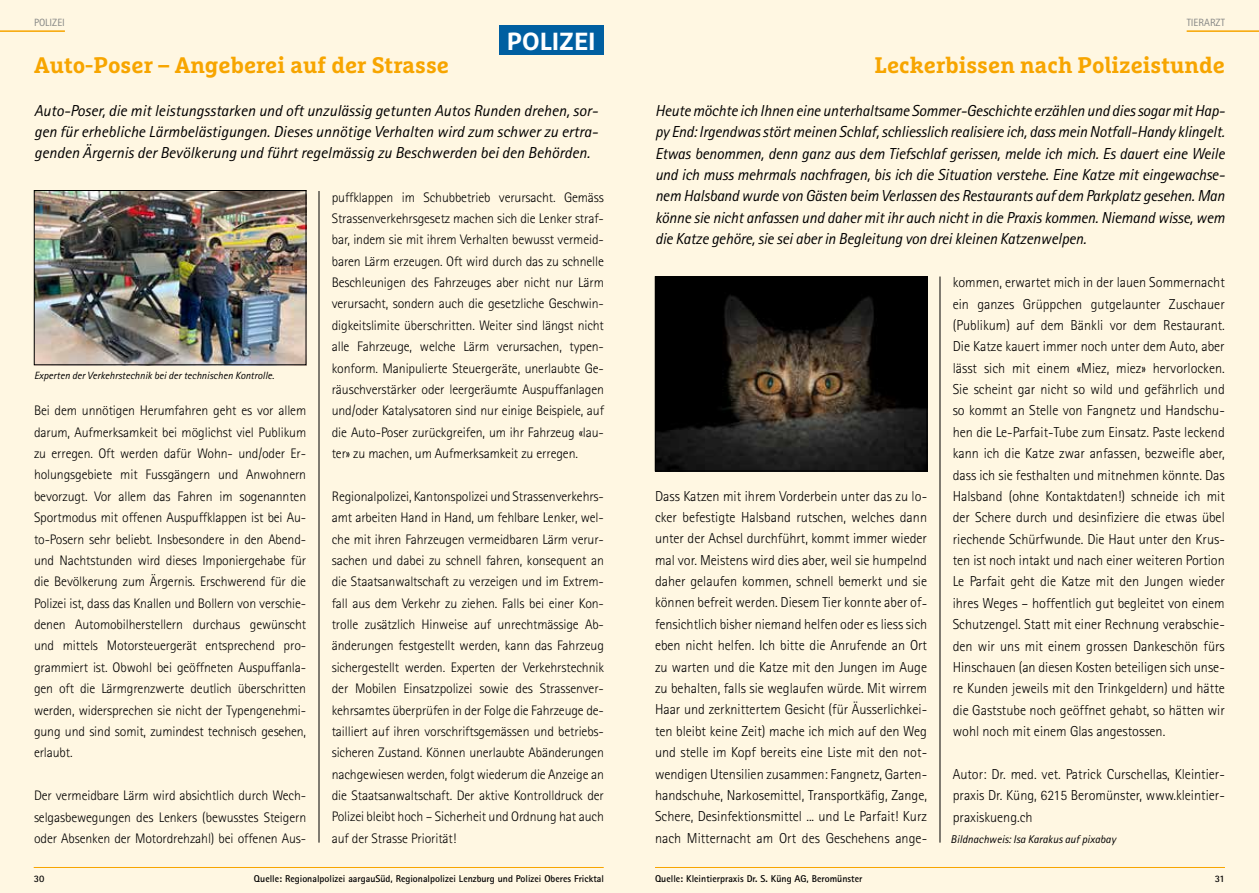
<style>
.page{position:relative;width:1259px;height:893px;background:#fff}
.page>*{position:absolute;margin:0;border:0;box-sizing:border-box;transform-origin:0 0}
.t1{font:700 24.75px "Marselis Pro";color:#fff}
.t2{font:700 22.5px "Marselis Slab Pro";color:#f7a500}
.t3{font:italic 15.9px/21.3px "Rotis Sans Serif";letter-spacing:-.005em;color:#000;text-align:justify}
.t4{font:300 14.4px/21.3px "Rotis Sans Serif";color:#000;text-align:justify}
.t5{font:300 13.8px/21.5px "Rotis Sans Serif";letter-spacing:-.01em;color:#000;text-align:justify}
.t6{font:italic 11.25px "Rotis Sans Serif";color:#000}
.t7{font:italic 10.5px "Rotis Sans Serif";color:#000}
.t8{font:10.5px "Rotis Sans Serif";color:#868786}
.t9{font:700 9.9px "Rotis Sans Serif";color:#000}
</style>
<div class="page">
<div style="left:0;top:0;width:629px;height:893px;background:#fff7e2"></div>
<hr style="left:0;top:30px;width:65px;height:2px;background:#f7a500">
<hr style="left:34px;top:867px;width:570px;height:1px;background:#f7a500">
<div style="left:499px;top:26px;width:105px;height:29px;background:#005fa1"></div>
<hr style="left:319px;top:191px;width:1px;height:652px;background:#000">
<img style="left:36px;top:192px;width:268px;height:171px">
<div style="left:34px;top:190px;width:272px;height:175px;border:1px solid #000"></div>
<div style="left:629px;top:0;width:630px;height:893px;background:#fff7e2"></div>
<hr style="left:1186px;top:30px;width:73px;height:2px;background:#f7a500">
<hr style="left:655px;top:867px;width:570px;height:1px;background:#f7a500">
<hr style="left:939px;top:276px;width:1px;height:567px;background:#000">
<img style="left:657px;top:278px;width:268px;height:191px">
<div style="left:655px;top:276px;width:272px;height:195px;border:1px solid #000"></div>
<p class="t8" style="left:34px;top:16px;width:32px">POLIZEI</p>
<h1 class="t1" style="left:507px;top:26px;width:90px">POLIZEI</h1>
<h2 class="t2" style="left:34px;top:51px;width:416px">Auto-Poser – Angeberei auf der Strasse</h2>
<p class="t3" style="left:34px;top:100px;width:565px">Auto-Poser, die mit leistungsstarken und oft unzulässig getunten Autos Runden drehen, sor&shy;gen für erhebliche Lärmbelästigungen. Dieses unnötige Verhalten wird zum schwer zu ertra&shy;genden Ärgernis der Bevölkerung und führt regelmässig zu Beschwerden bei den Behörden.</p>
<p class="t7" style="left:34px;top:369px;width:242px">Experten der Verkehrstechnik bei der technischen Kontrolle.</p>
<p class="t5" style="left:34px;top:400px;width:274px">Bei dem unnötigen Herumfahren geht es vor allem darum, Aufmerksamkeit bei möglichst viel Publikum zu erregen. Oft werden dafür Wohn- und/oder Er&shy;holungsgebiete mit Fussgängern und Anwohnern bevorzugt. Vor allem das Fahren im sogenannten Sportmodus mit offenen Auspuffklappen ist bei Au&shy;to-Posern sehr beliebt. Insbesondere in den Abend&shy;und Nachtstunden wird dieses Imponiergehabe für die Bevölkerung zum Ärgernis. Erschwerend für die Polizei ist, dass das Knallen und Bollern von verschie&shy;denen Automobilherstellern durchaus gewünscht und mittels Motorsteuergerät entsprechend pro&shy;grammiert ist. Obwohl bei geöffneten Auspuffanla&shy;gen oft die Lärmgrenzwerte deutlich überschritten werden, widersprechen sie nicht der Typengenehmi&shy;gung und sind somit, zumindest technisch gesehen, erlaubt.</p>
<p class="t5" style="left:34px;top:785px;width:274px">Der vermeidbare Lärm wird absichtlich durch Wech&shy;selgasbewegungen des Lenkers (bewusstes Steigern oder Absenken der Motordrehzahl) bei offenen Aus-</p>
<p class="t5" style="left:332px;top:186px;width:274px">puffklappen im Schubbetrieb verursacht. Gemäss Strassenverkehrsgesetz machen sich die Lenker straf&shy;bar, indem sie mit ihrem Verhalten bewusst vermeid&shy;baren Lärm erzeugen. Oft wird durch das zu schnelle Beschleunigen des Fahrzeuges aber nicht nur Lärm verursacht, sondern auch die gesetzliche Geschwin&shy;digkeitslimite überschritten. Weiter sind längst nicht alle Fahrzeuge, welche Lärm verursachen, typen&shy;konform. Manipulierte Steuergeräte, unerlaubte Ge&shy;räuschverstärker oder leergeräumte Auspuffanlagen und/oder Katalysatoren sind nur einige Beispiele, auf die Auto-Poser zurückgreifen, um ihr Fahrzeug «lau&shy;ter» zu machen, um Aufmerksamkeit zu erregen.</p>
<p class="t5" style="left:332px;top:485px;width:274px">Regionalpolizei, Kantonspolizei und Strassenverkehrs&shy;amt arbeiten Hand in Hand, um fehlbare Lenker, wel&shy;che mit ihren Fahrzeugen vermeidbaren Lärm verur&shy;sachen und dabei zu schnell fahren, konsequent an die Staatsanwaltschaft zu verzeigen und im Extrem&shy;fall aus dem Verkehr zu ziehen. Falls bei einer Kon&shy;trolle zusätzlich Hinweise auf unrechtmässige Ab&shy;änderungen festgestellt werden, kann das Fahrzeug sichergestellt werden. Experten der Verkehrstechnik der Mobilen Einsatzpolizei sowie des Strassenver&shy;kehrsamtes überprüfen in der Folge die Fahrzeuge de&shy;tailliert auf ihren vorschriftsgemässen und betriebs&shy;sicheren Zustand. Können unerlaubte Abänderungen nachgewiesen werden, folgt wiederum die Anzeige an die Staatsanwaltschaft. Der aktive Kontrolldruck der Polizei bleibt hoch – Sicherheit und Ordnung hat auch auf der Strasse Priorität!</p>
<p class="t9" style="left:34px;top:872px;width:12px">30</p>
<p class="t9" style="left:254px;top:873px;width:351px">Quelle: Regionalpolizei aargauSüd, Regionalpolizei Lenzburg und Polizei Oberes Fricktal</p>
<p class="t8" style="left:1186px;top:16px;width:40px">TIERARZT</p>
<h2 class="t2" style="left:874px;top:51px;width:352px">Leckerbissen nach Polizeistunde</h2>
<p class="t3" style="left:655px;top:100px;width:571px">Heute möchte ich Ihnen eine unterhaltsame Sommer-Geschichte erzählen und dies sogar mit Hap&shy;py End: Irgendwas stört meinen Schlaf, schliesslich realisiere ich, dass mein Notfall-Handy klingelt.<br>Etwas benommen, denn ganz aus dem Tiefschlaf gerissen, melde ich mich. Es dauert eine Weile und ich muss mehrmals nachfragen, bis ich die Situation verstehe. Eine Katze mit eingewachse&shy;nem Halsband wurde von Gästen beim Verlassen des Restaurants auf dem Parkplatz gesehen. Man könne sie nicht anfassen und daher mit ihr auch nicht in die Praxis kommen. Niemand wisse, wem die Katze gehöre, sie sei aber in Begleitung von drei kleinen Katzenwelpen.</p>
<p class="t4" style="left:655px;top:485px;width:274px">Dass Katzen mit ihrem Vorderbein unter das zu lo&shy;cker befestigte Halsband rutschen, welches dann unter der Achsel durchführt, kommt immer wieder mal vor. Meistens wird dies aber, weil sie humpelnd daher gelaufen kommen, schnell bemerkt und sie können befreit werden. Diesem Tier konnte aber of&shy;fensichtlich bisher niemand helfen oder es liess sich eben nicht helfen. Ich bitte die Anrufende an Ort zu warten und die Katze mit den Jungen im Auge zu behalten, falls sie weglaufen würde. Mit wirrem Haar und zerknittertem Gesicht (für Äusserlichkei&shy;ten bleibt keine Zeit) mache ich mich auf den Weg und stelle im Kopf bereits eine Liste mit den not&shy;wendigen Utensilien zusammen: Fangnetz, Garten&shy;handschuhe, Narkosemittel, Transportkäfig, Zange, Schere, Desinfektionsmittel ... und Le Parfait! Kurz nach Mitternacht am Ort des Geschehens ange-</p>
<p class="t4" style="left:952px;top:272px;width:274px">kommen, erwartet mich in der lauen Sommernacht ein ganzes Grüppchen gutgelaunter Zuschauer (Publikum) auf dem Bänkli vor dem Restaurant.<br>Die Katze kauert immer noch unter dem Auto, aber lässt sich mit einem «Miez, miez» hervorlocken.<br>Sie scheint gar nicht so wild und gefährlich und so kommt an Stelle von Fangnetz und Handschu&shy;hen die Le-Parfait-Tube zum Einsatz. Paste leckend kann ich die Katze zwar anfassen, bezweifle aber, dass ich sie festhalten und mitnehmen könnte. Das Halsband (ohne Kontaktdaten!) schneide ich mit der Schere durch und desinfiziere die etwas übel riechende Schürfwunde. Die Haut unter den Krus&shy;ten ist noch intakt und nach einer weiteren Portion Le Parfait geht die Katze mit den Jungen wieder ihres Weges – hoffentlich gut begleitet von einem Schutzengel. Statt mit einer Rechnung verabschie&shy;den wir uns mit einem grossen Dankeschön fürs Hinschauen (an diesen Kosten beteiligen sich unse&shy;re Kunden jeweils mit den Trinkgeldern) und hätte die Gaststube noch geöffnet gehabt, so hätten wir wohl noch mit einem Glas angestossen.</p>
<p class="t4" style="left:952px;top:763px;width:274px">Autor: Dr. med. vet. Patrick Curschellas, Kleintier&shy;praxis Dr. Küng, 6215 Beromünster, www.kleintier&shy;praxiskueng.ch</p>
<p class="t6" style="left:950px;top:832px;width:167px">Bildnachweis: Isa Karakus auf pixabay</p>
<p class="t9" style="left:655px;top:872px;width:209px">Quelle: Kleintierpraxis Dr. S. Küng AG, Beromünster</p>
<p class="t9" style="left:1214px;top:872px;width:12px">31</p>
</div>
